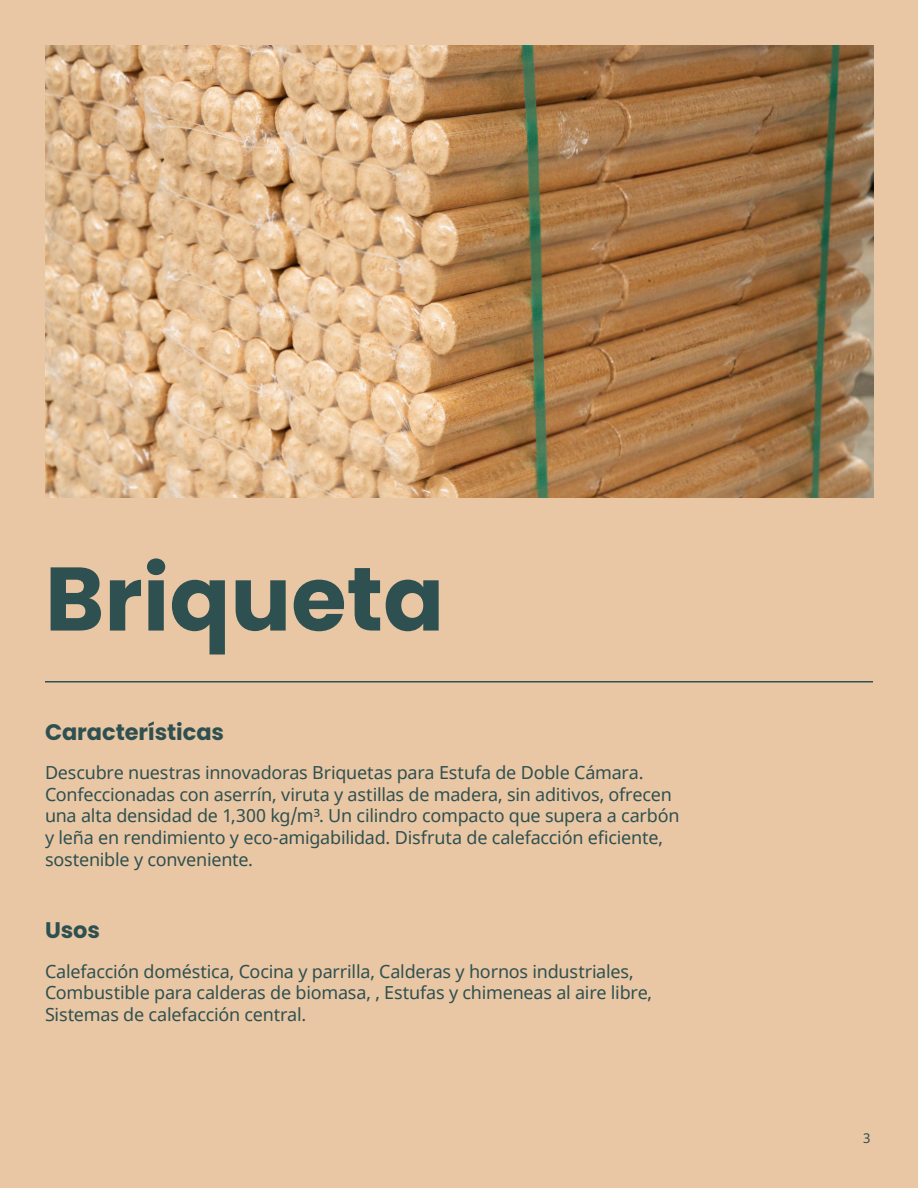
<style>
.page{position:relative;width:918px;height:1188px;background:#e9c7a4}
.page>*{position:absolute;margin:0;border:0;box-sizing:border-box;transform-origin:0 0}
.Título_3_-_Portadilla{font:700 90px "Poppins";color:#2f5050}
.Subtítulo_1_-_Índice{font:700 22.5px "Poppins";letter-spacing:-.005em;color:#2f5050}
.Texto_2_-Portadilla{font:18px/21.6px "Noto Sans";letter-spacing:-.01em;color:#2f5050}
.t1{font:13.5px "Noto Sans";color:#2f5050}
</style>
<div class="page">
<img style="left:45px;top:45px;width:828px;height:453px">
<hr style="left:45px;top:681px;width:828px;height:1px;background:#2f5050">
<p class="Título_3_-_Portadilla" style="left:45px;top:547px;width:401px">Briqueta</p>
<p class="Subtítulo_1_-_Índice" style="left:45px;top:719px;width:181px">Características</p>
<p class="Texto_2_-Portadilla" style="left:45px;top:763px;width:636px">Descubre nuestras innovadoras Briquetas para Estufa de Doble Cámara.<br>Confeccionadas con aserrín, viruta y astillas de madera, sin aditivos, ofrecen una alta densidad de 1,300 kg/m³. Un cilindro compacto que supera a carbón y leña en rendimiento y eco-amigabilidad. Disfruta de calefacción eficiente, sostenible y conveniente.</p>
<p class="Subtítulo_1_-_Índice" style="left:45px;top:918px;width:56px">Usos</p>
<p class="Texto_2_-Portadilla" style="left:45px;top:961px;width:609px">Calefacción doméstica, Cocina y parrilla, Calderas y hornos industriales,<br>Combustible para calderas de biomasa, , Estufas y chimeneas al aire libre,<br>Sistemas de calefacción central.</p>
<p class="t1" style="left:863px;top:1129px;width:9px">3</p>
</div>
